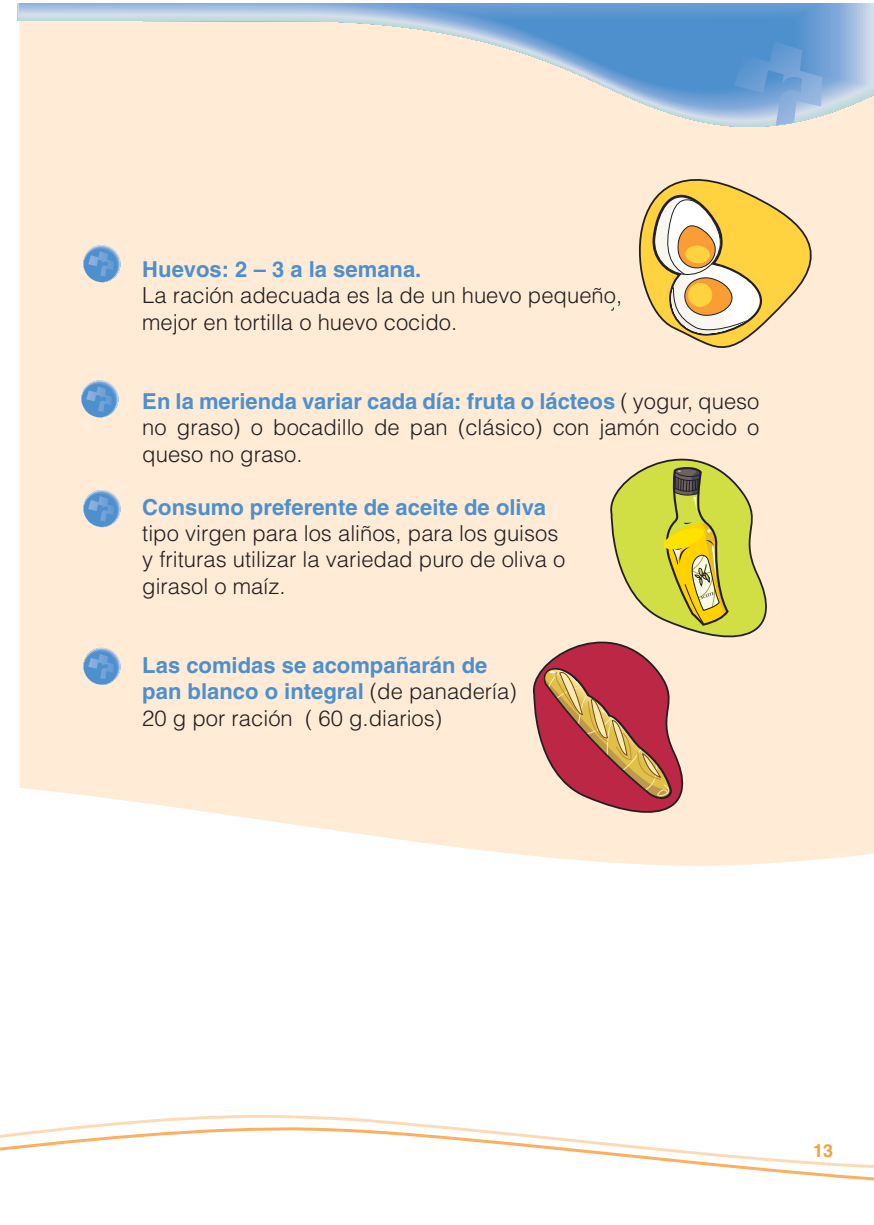
<style>
.page{position:relative;width:874px;height:1225px;background:#fff}
.page>*{position:absolute;margin:0;border:0;box-sizing:border-box;transform-origin:0 0}
.t1{font:300 22px/26.4px "Helvetica";color:#231f20}
.t2{font:700 22px/26.4px "Helvetica";color:#4d90cd}
.t3{font:700 18px "Helvetica";color:#f99d35}
.s1{font-weight:700;color:#4d90cd}
.s2{font-weight:300;color:#231f20}
</style>
<div class="page">
<div style="left:20px;top:142px;width:853px;height:724px;background:#ffebd6"></div>
<svg style="left:83px;top:245px;width:38px;height:37px"></svg>
<svg style="left:81px;top:380px;width:38px;height:37px"></svg>
<svg style="left:83px;top:490px;width:38px;height:37px"></svg>
<svg style="left:83px;top:647px;width:38px;height:38px"></svg>
<svg style="left:614px;top:142px;width:221px;height:227px;background:#f9e2b9"></svg>
<svg style="left:652px;top:192px;width:109px;height:144px"></svg>
<svg style="left:527px;top:428px;width:256px;height:404px;background:#e5c59c"></svg>
<svg style="left:17px;top:4px;width:856px;height:138px;background:#d1d4d6"></svg>
<svg style="left:733px;top:41px;width:89px;height:88px;background:#80aad6"></svg>
<svg style="left:134px;top:1115px;width:254px;height:6px"></svg>
<svg style="left:1px;top:1121px;width:872px;height:60px"></svg>
<p class="t2" style="left:142px;top:258px;width:280px">Huevos: 2 – 3 a la semana.</p>
<p class="t1" style="left:142px;top:284px;width:481px">La ración adecuada es la de un huevo pequeño, mejor en tortilla o huevo cocido.</p>
<p class="t1" style="left:142px;top:390px;width:618px;text-align:justify"><span class="s1">En la merienda variar cada día: fruta o lácteos</span> ( yogur, queso no graso) o bocadillo de pan (clásico) con jamón cocido o queso no graso.</p>
<p class="t2" style="left:142px;top:496px;width:405px">Consumo preferente de aceite de oliva</p>
<p class="t1" style="left:142px;top:522px;width:424px">tipo virgen para los aliños, para los guisos y frituras utilizar la variedad puro de oliva o girasol o maíz.</p>
<p class="t2" style="left:142px;top:654px;width:376px">Las comidas se acompañarán de pan blanco o integral <span class="s2">(de panadería)<br>20 g por ración ( 60 g.diarios)</span></p>
<p class="t3" style="left:812px;top:1143px;width:22px">13</p>
</div>
